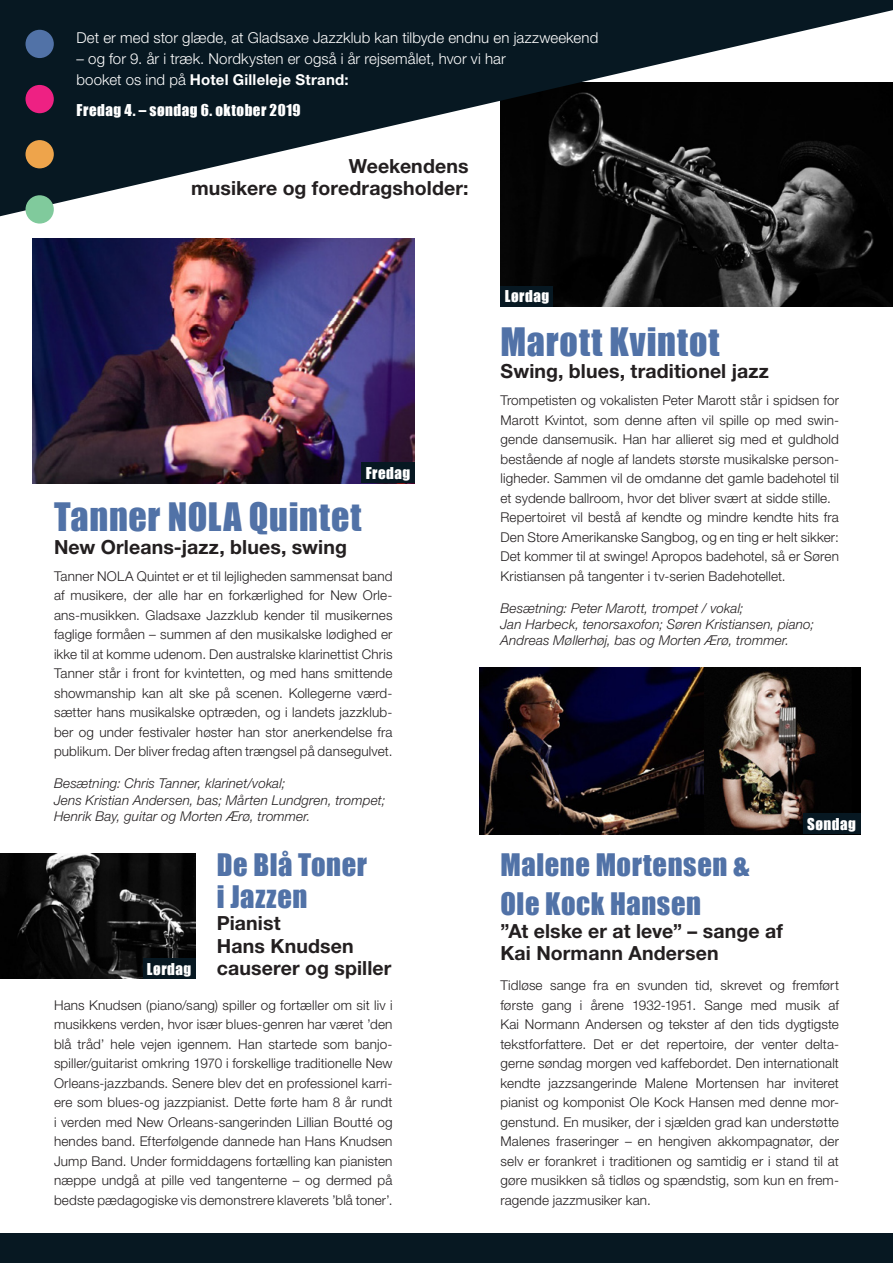
<style>
.page{position:relative;width:893px;height:1263px;background:#fff}
.page>*{position:absolute;margin:0;border:0;box-sizing:border-box;transform-origin:0 0}
.t1{font:36px "Impact";letter-spacing:.02em;color:#5172a7}
.t2{font:28.5px/31.5px "Impact";letter-spacing:.02em;color:#5172a7}
.t3{font:700 19.5px/22.5px "Helvetica Neue LT Std";letter-spacing:.005em;color:#231f20}
.t4{font:300 15px/21px "Helvetica Neue LT Std";letter-spacing:.005em;color:#fff}
.t5{font:15px "Impact";letter-spacing:.03em;color:#fff}
.t6{font:300 13.5px/19.5px "Helvetica Neue LT Std";letter-spacing:.01em;color:#231f20;text-align:justify}
.t7{font:italic 300 13.5px/16.2px "Helvetica Neue LT Std";letter-spacing:.01em;color:#231f20}
.s1{font-weight:700}
</style>
<div class="page">
<img style="left:500px;top:216px;width:393px;height:91px">
<div style="left:500px;top:286px;width:53px;height:21px;background:#071822"></div>
<div style="left:0;top:1233px;width:893px;height:30px;background:#071822"></div>
<svg style="left:0;top:0;width:893px;height:216px;fill:#071822"></svg>
<div style="left:26px;top:85px;width:28px;height:28px;background:#ee2183;border-radius:50%"></div>
<div style="left:26px;top:140px;width:28px;height:28px;background:#eea44b;border-radius:50%"></div>
<div style="left:26px;top:30px;width:28px;height:28px;background:#5172a7;border-radius:50%"></div>
<div style="left:26px;top:195px;width:28px;height:29px;background:#80ca9c;border-radius:50%"></div>
<img style="left:0;top:854px;width:196px;height:125px">
<img style="left:33px;top:238px;width:382px;height:245px">
<div style="left:361px;top:463px;width:54px;height:20px;background:#071822"></div>
<div style="left:143px;top:958px;width:53px;height:21px;background:#071822"></div>
<img style="left:704px;top:667px;width:156px;height:167px">
<img style="left:479px;top:667px;width:225px;height:167px">
<div style="left:803px;top:814px;width:57px;height:20px;background:#071822"></div>
<p class="t4" style="left:77px;top:26px;width:523px">Det er med stor glæde, at Gladsaxe Jazzklub kan tilbyde endnu en jazzweekend</p>
<p class="t4" style="left:77px;top:47px;width:431px">– og for 9. år i træk. Nordkysten er også i år rejsemålet, hvor vi har booket os ind på <span class="s1">Hotel Gilleleje Strand:</span></p>
<p class="t5" style="left:77px;top:99px;width:226px">Fredag 4. – søndag 6. oktober 2019</p>
<h3 class="t3" style="left:191px;top:154px;width:279px;text-align:right">Weekendens<br>musikere og foredragsholder:</h3>
<p class="t5" style="left:366px;top:461px;width:46px">Fredag</p>
<h1 class="t1" style="left:54px;top:489px;width:309px">Tanner NOLA Quintet</h1>
<h3 class="t3" style="left:54px;top:535px;width:294px">New Orleans-jazz, blues, swing</h3>
<p class="t6" style="left:54px;top:566px;width:340px">Tanner NOLA Quintet er et til lejligheden sammensat band af musikere, der alle har en forkærlighed for New Orle&shy;ans-musikken. Gladsaxe Jazzklub kender til musikernes faglige formåen – summen af den musikalske lødighed er ikke til at komme udenom. Den australske klarinettist Chris Tanner står i front for kvintetten, og med hans smittende showmanship kan alt ske på scenen. Kollegerne værd&shy;sætter hans musikalske optræden, og i landets jazzklub&shy;ber og under festivaler høster han stor anerkendelse fra publikum. Der bliver fredag aften trængsel på dansegulvet.</p>
<p class="t7" style="left:54px;top:775px;width:333px">Besætning: Chris Tanner, klarinet/vokal;<br>Jens Kristian Andersen, bas; Mårten Lundgren, trompet;<br>Henrik Bay, guitar og Morten Ærø, trommer.</p>
<h2 class="t2" style="left:217px;top:848px;width:152px">De Blå Toner i Jazzen</h2>
<h3 class="t3" style="left:217px;top:911px;width:176px">Pianist<br>Hans Knudsen causerer og spiller</h3>
<p class="t6" style="left:54px;top:995px;width:340px">Hans Knudsen (piano/sang) spiller og fortæller om sit liv i musikkens verden, hvor især blues-genren har været ’den blå tråd’ hele vejen igennem. Han startede som banjo&shy;spiller/guitarist omkring 1970 i forskellige traditionelle New Orleans-jazzbands. Senere blev det en professionel karri&shy;ere som blues-og jazzpianist. Dette førte ham 8 år rundt i verden med New Orleans-sangerinden Lillian Boutté og hendes band. Efterfølgende dannede han Hans Knudsen Jump Band. Under formiddagens fortælling kan pianisten næppe undgå at pille ved tangenterne – og dermed på bedste pædagogiske vis demonstrere klaverets ’blå toner’.</p>
<p class="t5" style="left:147px;top:957px;width:46px">Lørdag</p>
<p class="t5" style="left:505px;top:285px;width:46px">Lørdag</p>
<h1 class="t1" style="left:500px;top:313px;width:220px">Marott Kvintot</h1>
<h3 class="t3" style="left:500px;top:359px;width:270px">Swing, blues, traditionel jazz</h3>
<p class="t6" style="left:500px;top:390px;width:340px;text-align:left">Trompetisten og vokalisten Peter Marott står i spidsen for Marott Kvintot, som denne aften vil spille op med swin&shy;gende dansemusik. Han har allieret sig med et guldhold bestående af nogle af landets største musikalske person&shy;ligheder. Sammen vil de omdanne det gamle badehotel til et sydende ballroom, hvor det bliver svært at sidde stille.<br>Repertoiret vil bestå af kendte og mindre kendte hits fra Den Store Amerikanske Sangbog, og en ting er helt sikker:<br>Det kommer til at swinge! Apropos badehotel, så er Søren Kristiansen på tangenter i tv-serien Badehotellet.</p>
<p class="t7" style="left:500px;top:600px;width:315px">Besætning: Peter Marott, trompet / vokal;<br>Jan Harbeck, tenorsaxofon; Søren Kristiansen, piano;<br>Andreas Møllerhøj, bas og Morten Ærø, trommer.</p>
<p class="t5" style="left:807px;top:812px;width:50px">Søndag</p>
<h2 class="t2" style="left:500px;top:845px;width:250px;line-height:39px">Malene Mortensen &amp;<br>Ole Kock Hansen</h2>
<h3 class="t3" style="left:500px;top:919px;width:284px">”At elske er at leve” – sange af<br>Kai Normann Andersen</h3>
<p class="t6" style="left:500px;top:975px;width:340px">Tidløse sange fra en svunden tid, skrevet og fremført første gang i årene 1932-1951. Sange med musik af Kai Normann Andersen og tekster af den tids dygtigste tekstforfattere. Det er det repertoire, der venter delta&shy;gerne søndag morgen ved kaffebordet. Den internationalt kendte jazzsangerinde Malene Mortensen har inviteret pianist og komponist Ole Kock Hansen med denne mor&shy;genstund. En musiker, der i sjælden grad kan understøtte Malenes fraseringer – en hengiven akkompagnatør, der selv er forankret i traditionen og samtidig er i stand til at gøre musikken så tidløs og spændstig, som kun en frem&shy;ragende jazzmusiker kan.</p>
</div>
